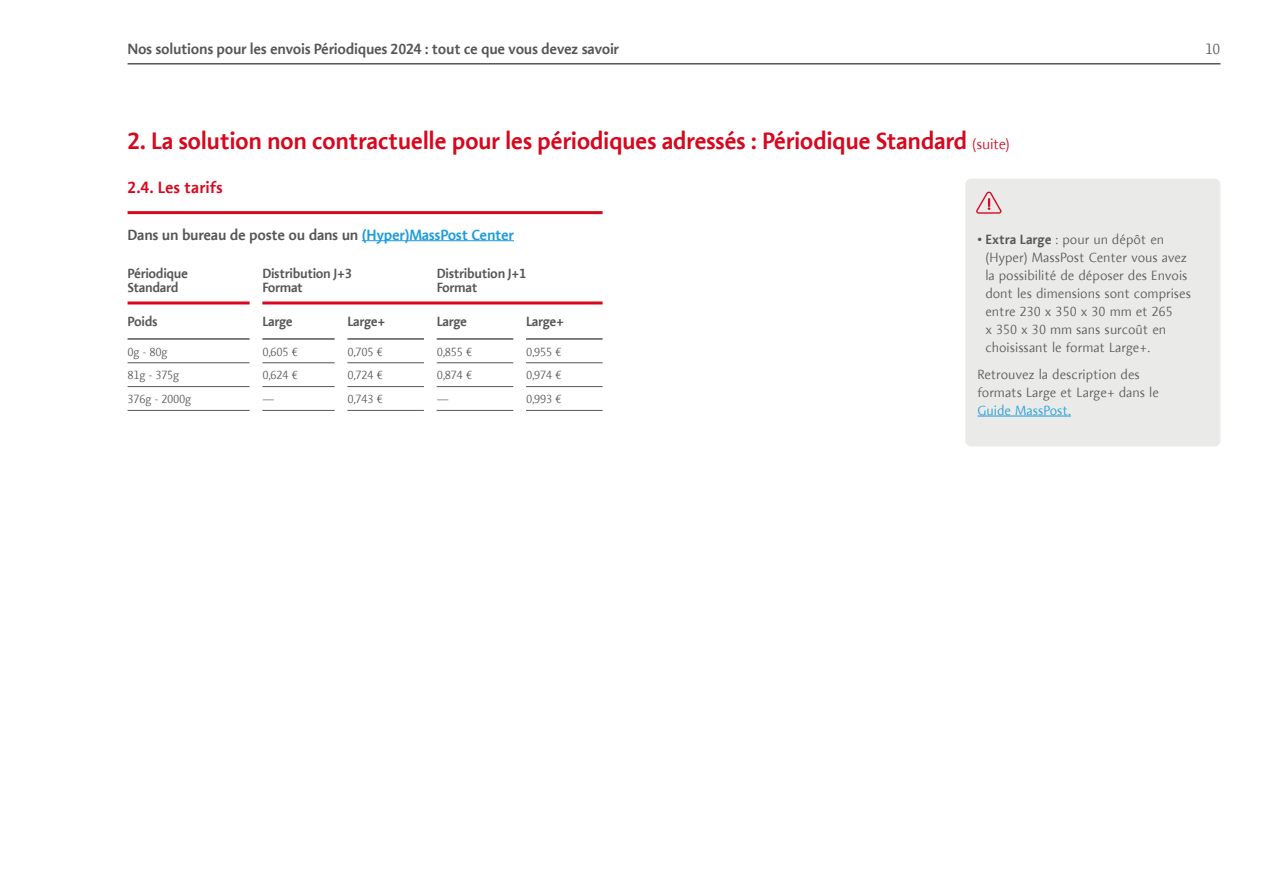
<style>
.page{position:relative;width:1263px;height:893px;background:#fff}
.page>*{position:absolute;margin:0;border:0;box-sizing:border-box;transform-origin:0 0}
.t1{font:600 24px "Aroma No 2 LT Com";letter-spacing:-.02em;color:#d8071e}
.t2{font:600 16.5px "Aroma No 2 LT Com";color:#d8071e}
.t3{font:600 15px "Aroma No 2 LT Com";letter-spacing:-.02em;color:#565655}
.t4{font:300 15px "Aroma No 2 LT Com";color:#565655}
.t5{font:300 13.5px/18px "Aroma No 2 LT Com";color:#565655}
.t6{font:600 13.5px/13.5px "Aroma No 2 LT Com";letter-spacing:-.025em;color:#565655}
.t7{font:300 13.5px "Aroma No 2 LT Com";color:#1c9cd8}
.t8{font:300 12px "Aroma No 2 LT Com";letter-spacing:-.025em;color:#565655}
.s1{font-weight:300;font-size:15px}
.s2{color:#1c9cd8}
.s3{font-weight:600}
</style>
<div class="page">
<hr style="left:128px;top:63px;width:1092px;height:2px;background:#565655">
<hr style="left:128px;top:211px;width:475px;height:3px;background:#d8071e">
<hr style="left:362px;top:240px;width:152px;height:1px;background:#1c9cd8">
<hr style="left:128px;top:301px;width:122px;height:3px;background:#d8071e">
<hr style="left:262px;top:301px;width:341px;height:3px;background:#d8071e">
<hr style="left:128px;top:362px;width:122px;height:1px;background:#565655">
<hr style="left:262px;top:362px;width:73px;height:1px;background:#565655">
<hr style="left:347px;top:362px;width:77px;height:1px;background:#565655">
<hr style="left:437px;top:362px;width:76px;height:1px;background:#565655">
<hr style="left:526px;top:362px;width:77px;height:1px;background:#565655">
<hr style="left:128px;top:386px;width:122px;height:1px;background:#565655">
<hr style="left:262px;top:386px;width:73px;height:1px;background:#565655">
<hr style="left:347px;top:386px;width:77px;height:1px;background:#565655">
<hr style="left:437px;top:386px;width:76px;height:1px;background:#565655">
<hr style="left:526px;top:386px;width:77px;height:1px;background:#565655">
<hr style="left:128px;top:410px;width:122px;height:1px;background:#565655">
<hr style="left:262px;top:410px;width:73px;height:1px;background:#565655">
<hr style="left:347px;top:410px;width:77px;height:1px;background:#565655">
<hr style="left:437px;top:410px;width:76px;height:1px;background:#565655">
<hr style="left:526px;top:410px;width:77px;height:1px;background:#565655">
<hr style="left:128px;top:338px;width:122px;height:2px;background:#565655">
<hr style="left:262px;top:338px;width:73px;height:2px;background:#565655">
<hr style="left:347px;top:338px;width:77px;height:2px;background:#565655">
<hr style="left:437px;top:338px;width:76px;height:2px;background:#565655">
<hr style="left:526px;top:338px;width:77px;height:2px;background:#565655">
<div style="left:965px;top:179px;width:255px;height:267px;background:#eaeae9;border-radius:6px"></div>
<hr style="left:977px;top:416px;width:94px;height:1px;background:#1c9cd8">
<svg style="left:976px;top:192px;width:25px;height:22px"></svg>
<p class="t3" style="left:128px;top:39px;width:493px">Nos solutions pour les envois Périodiques 2024 : tout ce que vous devez savoir</p>
<p class="t4" style="left:1205px;top:39px;width:17px">10</p>
<h1 class="t1" style="left:128px;top:125px;width:884px">2. La solution non contractuelle pour les périodiques adressés : Périodique Standard <span class="s1">(suite)</span></h1>
<p class="t2" style="left:128px;top:177px;width:97px">2.4. Les tarifs</p>
<p class="t3" style="left:128px;top:225px;width:388px">Dans un bureau de poste ou dans un <span class="s2">(Hyper)MassPost Center</span></p>
<p class="t5" style="left:985px;top:231px;width:207px;text-indent:-8px"><span class="s3">• Extra Large</span> : pour un dépôt en (Hyper) MassPost Center vous avez la possibilité de déposer des Envois dont les dimensions sont comprises entre 230 x 350 x 30 mm et 265<br>x 350 x 30 mm sans surcoût en choisissant le format Large+.</p>
<p class="t5" style="left:977px;top:365px;width:183px">Retrouvez la description des formats Large et Large+ dans le</p>
<p class="t7" style="left:977px;top:402px;width:95px">Guide MassPost.</p>
<p class="t6" style="left:128px;top:266px;width:62px">Périodique<br>Standard</p>
<p class="t6" style="left:262px;top:266px;width:91px">Distribution J+3<br>Format</p>
<p class="t6" style="left:437px;top:266px;width:91px">Distribution J+1<br>Format</p>
<p class="t6" style="left:128px;top:314px;width:31px">Poids</p>
<p class="t6" style="left:262px;top:314px;width:32px">Large</p>
<p class="t6" style="left:347px;top:314px;width:40px">Large+</p>
<p class="t6" style="left:437px;top:314px;width:32px">Large</p>
<p class="t6" style="left:526px;top:314px;width:40px">Large+</p>
<p class="t8" style="left:128px;top:344px;width:42px">0g - 80g</p>
<p class="t8" style="left:262px;top:344px;width:37px">0,605 €</p>
<p class="t8" style="left:347px;top:344px;width:37px">0,705 €</p>
<p class="t8" style="left:437px;top:344px;width:37px">0,855 €</p>
<p class="t8" style="left:526px;top:344px;width:37px">0,955 €</p>
<p class="t8" style="left:128px;top:368px;width:54px">81g - 375g</p>
<p class="t8" style="left:262px;top:368px;width:37px">0,624 €</p>
<p class="t8" style="left:347px;top:368px;width:37px">0,724 €</p>
<p class="t8" style="left:437px;top:368px;width:37px">0,874 €</p>
<p class="t8" style="left:526px;top:368px;width:37px">0,974 €</p>
<p class="t8" style="left:128px;top:391px;width:66px">376g - 2000g</p>
<p class="t8" style="left:262px;top:391px;width:13px">—</p>
<p class="t8" style="left:347px;top:391px;width:37px">0,743 €</p>
<p class="t8" style="left:437px;top:391px;width:13px">—</p>
<p class="t8" style="left:526px;top:391px;width:37px">0,993 €</p>
</div>
